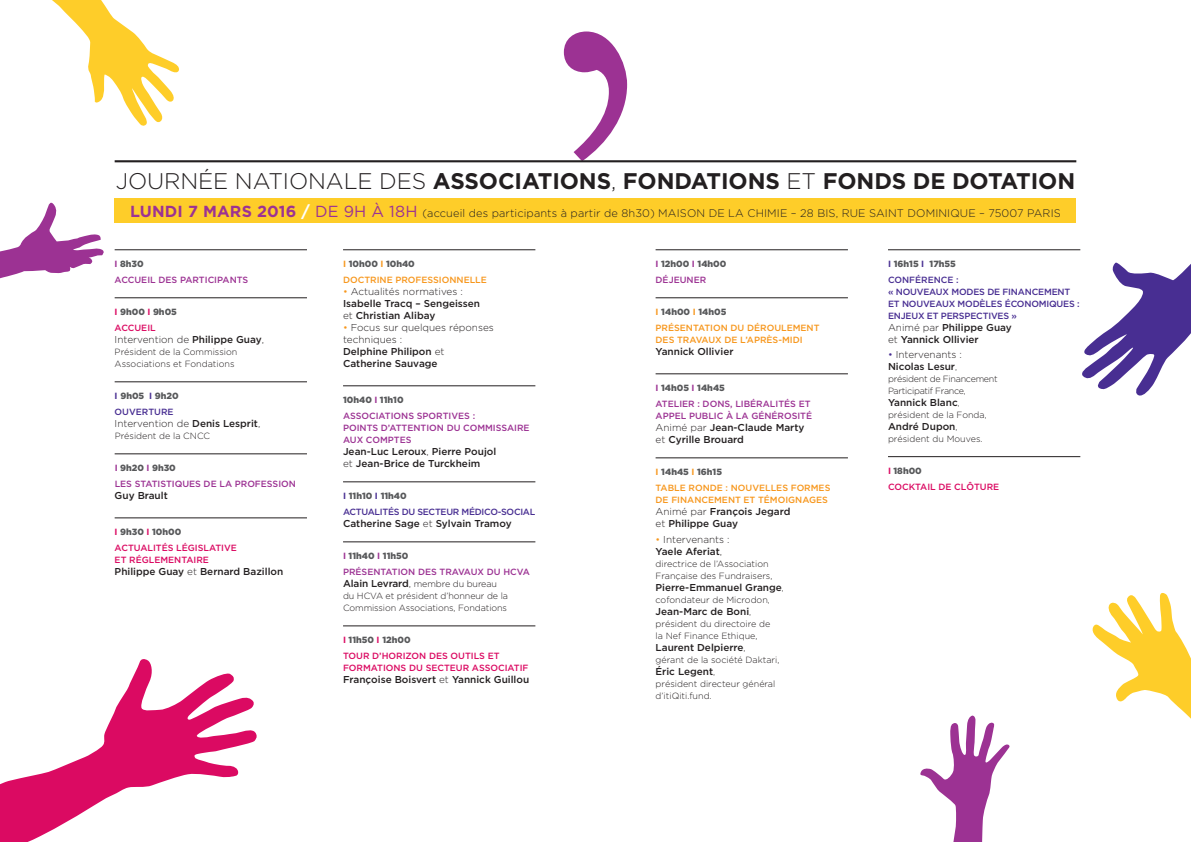
<style>
.page{position:relative;width:1191px;height:842px;background:#fff}
.page>*{position:absolute;margin:0;border:0;box-sizing:border-box;transform-origin:0 0}
.t1{font:700 22.6px "Gotham";letter-spacing:-.005em;color:#231f20}
.t2{font:300 11px "Gotham";letter-spacing:.01em;color:#231f20}
.t3{font:500 10px/12px "Gotham";color:#231f20}
.t4{font:300 10px/12px "Gotham";color:#231f20}
.t5{font:300 9px/12px "Gotham";color:#231f20}
.t6{font:500 9px/16px "Gotham";color:#9c3293}
.t7{font:500 9px/16px "Gotham";color:#f7971d}
.t8{font:500 9px/16px "Gotham";color:#db0a62}
.t9{font:500 9px/12px "Gotham";letter-spacing:-.02em;color:#482e92}
.t10{font:500 9px/16px "Gotham";color:#482e92}
.t11{font:300 9px/12px "Gotham";letter-spacing:-.03em;color:#231f20}
.t12{font:900 9px/16px "Gotham";color:#57585a}
.s1{font-weight:300}
.s2{font-weight:700;font-size:16px;color:#9c3293}
.s3{font-weight:700;font-size:16px;color:#fff}
.s4{font-weight:400;font-size:16px;color:#9c3293}
.s5{font-weight:700}
.s6{font-weight:900;color:#57585a}
.s7{font-weight:700;color:#db0a62}
.s8{font-weight:500;color:#db0a62}
.s9{font-weight:500}
.s10{font-weight:300;color:#f7971d}
.s11{color:#f7971d}
.s12{font-weight:500;font-size:10px}
.s13{font-size:10px}
.s14{font-weight:700;color:#9c3293}
.s15{font-weight:500;color:#9c3293}
.s16{font-weight:300;font-size:9px}
.s17{color:#482e92}
.s18{font-size:9px}
</style>
<div class="page">
<svg style="left:1079px;top:249px;width:112px;height:147px"></svg>
<svg style="left:0;top:202px;width:104px;height:77px"></svg>
<svg style="left:52px;top:0;width:127px;height:126px"></svg>
<svg style="left:920px;top:715px;width:90px;height:127px"></svg>
<svg style="left:0;top:659px;width:257px;height:183px"></svg>
<svg style="left:1092px;top:593px;width:99px;height:126px"></svg>
<hr style="left:655px;top:250px;width:193px;height:1px;background:#231f20">
<hr style="left:655px;top:298px;width:193px;height:1px;background:#231f20">
<hr style="left:655px;top:374px;width:193px;height:1px;background:#231f20">
<hr style="left:655px;top:458px;width:193px;height:1px;background:#231f20">
<hr style="left:888px;top:250px;width:192px;height:1px;background:#231f20">
<hr style="left:888px;top:456px;width:192px;height:1px;background:#231f20">
<hr style="left:115px;top:250px;width:192px;height:1px;background:#231f20">
<hr style="left:115px;top:298px;width:192px;height:1px;background:#231f20">
<hr style="left:115px;top:382px;width:192px;height:1px;background:#231f20">
<hr style="left:115px;top:454px;width:192px;height:1px;background:#231f20">
<hr style="left:115px;top:518px;width:192px;height:1px;background:#231f20">
<hr style="left:343px;top:250px;width:192px;height:1px;background:#231f20">
<hr style="left:343px;top:386px;width:192px;height:1px;background:#231f20">
<hr style="left:343px;top:482px;width:192px;height:1px;background:#231f20">
<hr style="left:343px;top:542px;width:192px;height:1px;background:#231f20">
<hr style="left:343px;top:626px;width:192px;height:1px;background:#231f20">
<svg style="left:564px;top:32px;width:63px;height:128px"></svg>
<div style="left:115px;top:199px;width:961px;height:24px;background:#fecd29"></div>
<hr style="left:115px;top:160px;width:961px;height:2px;background:#231f20">
<h1 class="t1" style="left:116px;top:168px;width:961px"><span class="s1">JOURNÉE NATIONALE DES</span> ASSOCIATIONS<span class="s1">,</span> FONDATIONS <span class="s1">ET</span> FONDS DE DOTATION</h1>
<p class="t2" style="left:130px;top:207px;width:932px"><span class="s2">LUNDI 7 MARS 2016</span> <span class="s3">/</span> <span class="s4">DE 9H À 18H</span> (accueil des participants à partir de 8h30) MAISON DE LA CHIMIE – 28 BIS, RUE SAINT DOMINIQUE – 75007 PARIS</p>
<p class="t6" style="left:115px;top:256px;width:135px"><span class="s5">I</span> <span class="s6">8h30<br></span>ACCUEIL DES PARTICIPANTS</p>
<p class="t12" style="left:115px;top:304px;width:64px"><span class="s7">I</span> 9h00 <span class="s7">I</span> 9h05<br><span class="s8">ACCUEIL</span></p>
<p class="t4" style="left:115px;top:333px;width:151px">Intervention de <span class="s9">Philippe Guay</span>,</p>
<p class="t5" style="left:115px;top:346px;width:124px">Président de la Commission<br>Associations et Fondations</p>
<p class="t10" style="left:115px;top:388px;width:65px"><span class="s5">I</span> <span class="s6">9h05</span> <span class="s5">I</span> <span class="s6">9h20<br></span>OUVERTURE</p>
<p class="t4" style="left:115px;top:417px;width:147px">Intervention de <span class="s9">Denis Lesprit</span>,</p>
<p class="t5" style="left:115px;top:430px;width:97px">Président de la CNCC</p>
<p class="t6" style="left:115px;top:460px;width:183px"><span class="s5">I</span> <span class="s6">9h20</span> <span class="s5">I</span> <span class="s6">9h30<br></span>LES STATISTIQUES DE LA PROFESSION</p>
<p class="t3" style="left:115px;top:489px;width:55px">Guy Brault</p>
<p class="t8" style="left:115px;top:524px;width:124px"><span class="s5">I</span> <span class="s6">9h30</span> <span class="s5">I</span> <span class="s6">10h00<br></span>ACTUALITÉS LÉGISLATIVE</p>
<p class="t8" style="left:115px;top:552px;width:96px">ET RÉGLEMENTAIRE</p>
<p class="t3" style="left:115px;top:565px;width:170px">Philippe Guay <span class="s1">et</span> Bernard Bazillon</p>
<p class="t7" style="left:343px;top:256px;width:145px"><span class="s5">I</span> <span class="s6">10h00</span> <span class="s5">I</span> <span class="s6">10h40<br></span>DOCTRINE PROFESSIONNELLE</p>
<p class="t3" style="left:343px;top:285px;width:139px"><span class="s10">•</span> <span class="s1">Actualités normatives :<br></span>Isabelle Tracq – Sengeissen <span class="s1">et</span> Christian Alibay</p>
<p class="t4" style="left:343px;top:321px;width:152px"><span class="s11">•</span> Focus sur quelques réponses techniques :<br><span class="s9">Delphine Philipon</span> et<br><span class="s9">Catherine Sauvage</span></p>
<p class="t6" style="left:343px;top:392px;width:134px"><span class="s6">10h40</span> <span class="s5">I</span> <span class="s6">11h10<br></span>ASSOCIATIONS SPORTIVES :</p>
<p class="t6" style="left:343px;top:422px;width:188px;line-height:12px">POINTS D’ATTENTION DU COMMISSAIRE<br>AUX COMPTES</p>
<p class="t3" style="left:343px;top:445px;width:155px">Jean-Luc Leroux<span class="s1">,</span> Pierre Poujol <span class="s1">et</span> Jean-Brice de Turckheim</p>
<p class="t9" style="left:343px;top:488px;width:194px;line-height:16px"><span class="s5">I</span> <span class="s6">11h10</span> <span class="s5">I</span> <span class="s6">11h40<br></span>ACTUALITÉS DU SECTEUR MÉDICO-SOCIAL</p>
<p class="t3" style="left:343px;top:517px;width:170px">Catherine Sage <span class="s1">et</span> Sylvain Tramoy</p>
<p class="t6" style="left:343px;top:548px;width:188px"><span class="s5">I</span> <span class="s6">11h40</span> <span class="s5">I</span> <span class="s6">11h50<br></span>PRÉSENTATION DES TRAVAUX DU HCVA</p>
<p class="t5" style="left:343px;top:578px;width:166px"><span class="s12">Alain Levrard</span><span class="s13">,</span> membre du bureau du HCVA et président d’honneur de la<br>Commission Associations, Fondations</p>
<p class="t8" style="left:343px;top:632px;width:158px"><span class="s5">I</span> <span class="s6">11h50</span> <span class="s5">I</span> <span class="s6">12h00<br></span>TOUR D’HORIZON DES OUTILS ET</p>
<p class="t8" style="left:343px;top:660px;width:187px">FORMATIONS DU SECTEUR ASSOCIATIF</p>
<p class="t3" style="left:343px;top:673px;width:188px">Françoise Boisvert <span class="s1">et</span> Yannick Guillou</p>
<p class="t12" style="left:655px;top:256px;width:72px"><span class="s14">I</span> 12h00 <span class="s14">I</span> 14h00<br><span class="s15">DÉJEUNER</span></p>
<p class="t7" style="left:655px;top:304px;width:165px"><span class="s5">I</span> <span class="s6">14h00</span> <span class="s5">I</span> <span class="s6">14h05<br></span>PRÉSENTATION DU DÉROULEMENT</p>
<p class="t7" style="left:655px;top:332px;width:148px">DES TRAVAUX DE L’APRÈS-MIDI</p>
<p class="t3" style="left:655px;top:345px;width:79px">Yannick Ollivier</p>
<p class="t6" style="left:655px;top:380px;width:156px"><span class="s5">I</span> <span class="s6">14h05</span> <span class="s5">I</span> <span class="s6">14h45<br></span>ATELIER : DONS, LIBÉRALITÉS ET</p>
<p class="t6" style="left:655px;top:408px;width:158px">APPEL PUBLIC À LA GÉNÉROSITÉ</p>
<p class="t3" style="left:655px;top:421px;width:150px"><span class="s1">Animé par</span> Jean-Claude Marty <span class="s1">et</span> Cyrille Brouard</p>
<p class="t7" style="left:655px;top:464px;width:176px"><span class="s5">I</span> <span class="s6">14h45</span> <span class="s5">I</span> <span class="s6">16h15<br></span>TABLE RONDE : NOUVELLES FORMES</p>
<p class="t7" style="left:655px;top:492px;width:174px">DE FINANCEMENT ET TÉMOIGNAGES</p>
<p class="t3" style="left:655px;top:505px;width:136px"><span class="s1">Animé par</span> François Jegard <span class="s1">et</span> Philippe Guay</p>
<p class="t4" style="left:655px;top:533px;width:75px"><span class="s11">•</span> Intervenants :<br><span class="s9">Yaele Aferiat</span>,</p>
<p class="t5" style="left:655px;top:558px;width:118px">directrice de l’Association<br>Française des Fundraisers,</p>
<p class="t3" style="left:655px;top:581px;width:130px">Pierre-Emmanuel Grange<span class="s16">,</span></p>
<p class="t5" style="left:655px;top:594px;width:116px">cofondateur de Microdon,</p>
<p class="t3" style="left:655px;top:605px;width:97px">Jean-Marc de Boni<span class="s16">,</span></p>
<p class="t5" style="left:655px;top:618px;width:116px">président du directoire de la Nef Finance Ethique,</p>
<p class="t3" style="left:655px;top:641px;width:92px">Laurent Delpierre<span class="s16">,</span></p>
<p class="t5" style="left:655px;top:654px;width:125px">gérant de la société Daktari,</p>
<p class="t3" style="left:655px;top:665px;width:61px">Éric Legent<span class="s16">,</span></p>
<p class="t5" style="left:655px;top:678px;width:121px">président directeur général d’itiQiti.fund.</p>
<p class="t10" style="left:888px;top:256px;width:72px"><span class="s5">I</span> <span class="s6">16h15</span> <span class="s5">I</span> <span class="s6">17h55<br></span>CONFÉRENCE :</p>
<p class="t9" style="left:888px;top:286px;width:193px">« NOUVEAUX MODES DE FINANCEMENT<br>ET NOUVEAUX MODÈLES ÉCONOMIQUES :<br>ENJEUX ET PERSPECTIVES »</p>
<p class="t3" style="left:888px;top:321px;width:125px"><span class="s1">Animé par</span> Philippe Guay <span class="s1">et</span> Yannick Ollivier</p>
<p class="t4" style="left:888px;top:348px;width:75px"><span class="s17">•</span> Intervenants :<br><span class="s9">Nicolas Lesur</span><span class="s18">,</span></p>
<p class="t11" style="left:888px;top:372px;width:111px">président de Financement<br>Participatif France,</p>
<p class="t3" style="left:888px;top:396px;width:73px">Yannick Blanc<span class="s16">,</span></p>
<p class="t5" style="left:888px;top:408px;width:100px">président de la Fonda,</p>
<p class="t3" style="left:888px;top:420px;width:71px">André Dupon<span class="s16">,</span></p>
<p class="t5" style="left:888px;top:432px;width:96px">président du Mouves.</p>
<p class="t8" style="left:888px;top:462px;width:113px"><span class="s5">I</span> <span class="s6">18h00<br></span>COCKTAIL DE CLÔTURE</p>
</div>
